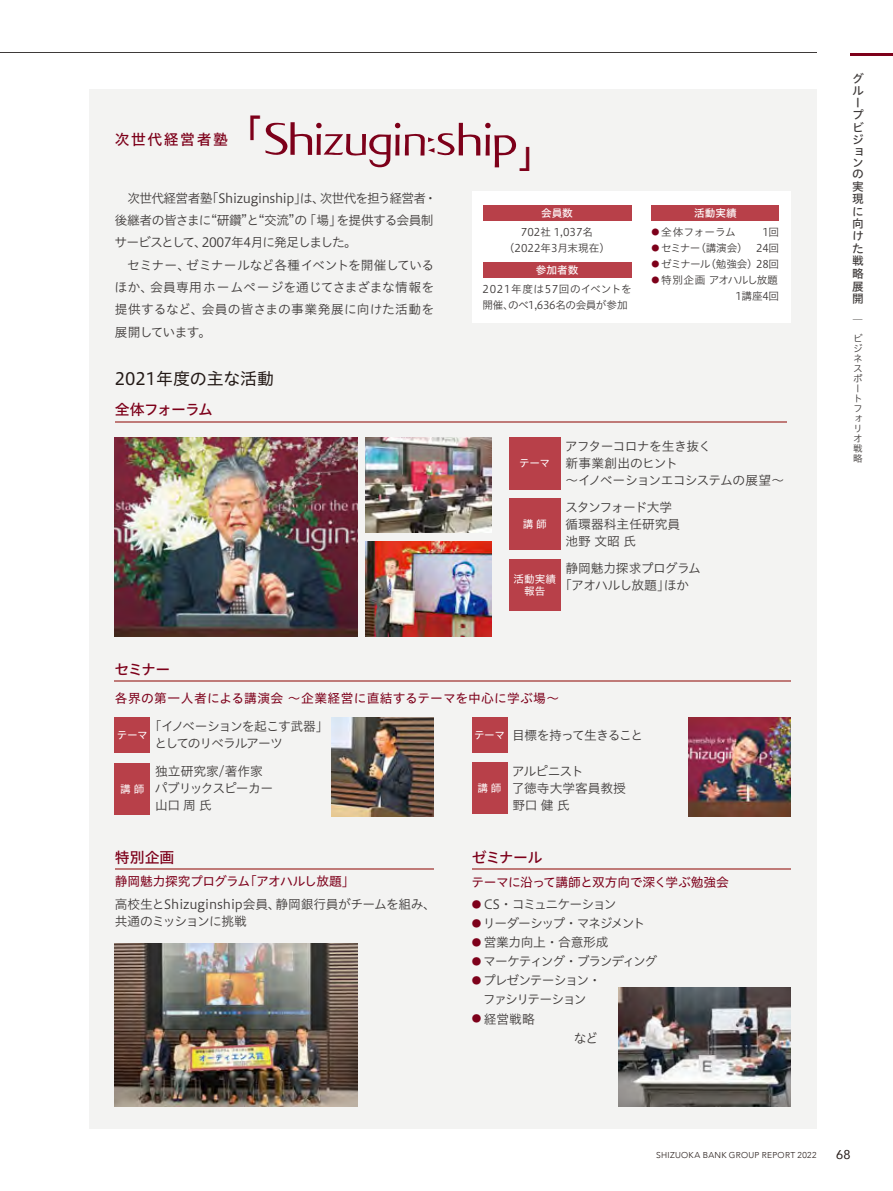
<style>
.page{position:relative;width:893px;height:1191px;background:#fff}
.page>*{position:absolute;margin:0;border:0;box-sizing:border-box;transform-origin:0 0}
.t1{font:16.95px "Hiragino UD Sans Std W4 90 msp RKSJ H";color:#231916}
.t2{font:14.85px "Hiragino UD Sans Std W5 90 msp RKSJ H";letter-spacing:-.04em;color:#7d001a}
.t3{font:14.85px "Hiragino UD Sans Std W5 90 msp RKSJ H";letter-spacing:.1em;color:#7d001a}
.t4{font:14.85px "Hiragino UD Sans Std W5 90 msp RKSJ H";letter-spacing:-.06em;color:#7d001a}
.t5{font:12.75px/22.4px "Hiragino UD Sans Std W3 90 msp RKSJ H";letter-spacing:-.045em;color:#3e3a39}
.t6{font:12.75px/17px "Hiragino UD Sans Std W3 90 msp RKSJ H";letter-spacing:-.015em;color:#3e3a39}
.t7{font:12.75px "Hiragino UD Sans Std W3 90 msp RKSJ H";letter-spacing:-.1em;color:#3e3a39}
.t8{font:12.75px "Hiragino UD Sans Std W4 90 msp RKSJ H";letter-spacing:.02em;color:#7d001a}
.t9{font:12.75px/17px "Hiragino UD Sans Std W3 90 msp RKSJ H";letter-spacing:-.08em;color:#3e3a39}
.t10{font:12.75px/17px "Hiragino UD Sans Std W3 90 msp RKSJ H";color:#3e3a39}
.t11{font:12.75px/19.2px "Hiragino UD Sans Std W3 90 msp RKSJ H";letter-spacing:-.105em;color:#3e3a39}
.t12{font:12.75px "Hiragino UD Sans Std W4 90 msp RKSJ H";letter-spacing:-.04em;color:#7d001a}
.t13{font:12.75px "Hiragino UD Sans Std W4 90 msp RKSJ H";letter-spacing:-.045em;color:#7d001a}
.t14{font:12.75px "Hiragino UD Sans Std W3 90 msp RKSJ H";letter-spacing:-.02em;color:#3e3a39}
.t15{font:12.75px "Avenir";color:#231916}
.t16{font:11.7px/12.3px "Hiragino UD Sans Std W5 90 msp RKSJ H";color:#3e3a39}
.t17{font:10.65px/15.9px "Hiragino UD Sans Std W3 90 msp RKSJ H";color:#3e3a39;text-align:center}
.t18{font:10.65px/15.9px "Hiragino UD Sans Std W3 90 msp RKSJ H";letter-spacing:-.02em;color:#3e3a39;text-align:right}
.t19{font:10.65px/12.8px "Hiragino UD Sans Std W4 90 msp RKSJ H";letter-spacing:-.02em;color:#fff;text-align:center}
.t20{font:10.65px "Hiragino UD Sans Std W3 90 msp RKSJ H";letter-spacing:-.04em;color:#3e3a39}
.t21{font:10.65px "Hiragino UD Sans Std W5 90 msp RKSJ H";color:#fff}
.t22{font:10.65px "Hiragino UD Sans Std W3 90 msp RKSJ H";letter-spacing:.01em;color:#3e3a39}
.t23{font:9.6px/10.1px "Hiragino UD Sans Std W3 90 msp RKSJ H";color:#3e3a39}
.t24{font:9.6px/19.2px "Hiragino UD Sans Std W3 90 msp RKSJ H";color:#3e3a39;scale:1.1 1}
.t25{font:300 8.55px "Avenir";letter-spacing:.035em;color:#231916}
.s1{font-size:7.95px;color:#7d001a}
.s2{font-family:"Hiragino UD Sans Std W4 90 msp RKSJ H";font-size:10.65px;color:#fff}
.s3{font-size:9.6px;color:#7d001a}
</style>
<div class="page">
<div style="left:89px;top:89px;width:727px;height:1040px;background:#f3f3f2"></div>
<hr style="left:0;top:53px;width:816px;height:1px;background:#3e3a39">
<img style="left:689px;top:718px;width:102px;height:98px">
<div style="left:115px;top:718px;width:35px;height:35px;background:#b84049"></div>
<div style="left:115px;top:763px;width:35px;height:51px;background:#b84049"></div>
<div style="left:472px;top:718px;width:35px;height:35px;background:#b84049"></div>
<div style="left:472px;top:762px;width:35px;height:51px;background:#b84049"></div>
<div style="left:509px;top:437px;width:51px;height:52px;background:#b84049"></div>
<div style="left:509px;top:499px;width:51px;height:51px;background:#b84049"></div>
<div style="left:509px;top:559px;width:51px;height:51px;background:#b84049"></div>
<img style="left:332px;top:718px;width:102px;height:98px">
<hr style="left:115px;top:680px;width:676px;height:1px;background:#bf7a78">
<hr style="left:472px;top:868px;width:319px;height:2px;background:#bf7a78">
<img style="left:366px;top:437px;width:125px;height:96px">
<img style="left:366px;top:541px;width:125px;height:96px">
<img style="left:115px;top:437px;width:242px;height:200px">
<hr style="left:115px;top:421px;width:672px;height:1px;background:#bf7a78">
<hr style="left:115px;top:868px;width:319px;height:2px;background:#bf7a78">
<img style="left:115px;top:943px;width:242px;height:164px">
<svg style="left:265px;top:122px;width:251px;height:45px"></svg>
<div style="left:472px;top:191px;width:319px;height:132px;background:#fff"></div>
<div style="left:483px;top:205px;width:148px;height:16px;background:#b84049"></div>
<div style="left:483px;top:262px;width:148px;height:16px;background:#b84049"></div>
<div style="left:652px;top:205px;width:127px;height:16px;background:#b84049"></div>
<img style="left:619px;top:988px;width:172px;height:119px">
<hr style="left:850px;top:53px;width:43px;height:2px;background:#7d001a">
<p class="t3" style="left:115px;top:134px;width:147px">次世代経営者塾 <sup>「</sup></p>
<p class="t5" style="left:114px;top:188px;width:324px;text-indent:13px">次世代経営者塾「Shizuginship」は、次世代を担う経営者・後継者の皆さまに“研鑽”と“交流”の「場」を提供する会員制サービスとして、2007年4月に発足しました。</p>
<p class="t5" style="left:115px;top:255px;width:321px;text-align:justify;text-indent:13px">セミナー、ゼミナールなど各種イベントを開催しているほか、会員専用ホームページを通じてさまざまな情報を提供するなど、会員の皆さまの事業発展に向けた活動を展開しています。</p>
<h1 class="t1" style="left:115px;top:372px;width:161px">2021年度の主な活動</h1>
<p class="t4" style="left:115px;top:404px;width:100px">全体フォーラム</p>
<p class="t2" style="left:114px;top:663px;width:57px">セミナー</p>
<p class="t21" style="left:541px;top:209px;width:33px">会員数</p>
<p class="t17" style="left:509px;top:226px;width:97px">702社 1,037名(2022年3月末現在)</p>
<p class="t21" style="left:536px;top:266px;width:44px">参加者数</p>
<p class="t17" style="left:483px;top:282px;width:151px;text-align:left">2021年度は57回のイベントを開催、のべ1,636名の会員が参加</p>
<p class="t21" style="left:694px;top:209px;width:44px">活動実績</p>
<p class="t22" style="left:652px;top:228px;width:86px"><span class="s1">●</span> 全体フォーラム</p>
<p class="t18" style="left:762px;top:226px;width:18px">1回</p>
<p class="t18" style="left:652px;top:242px;width:129px"><span class="s1">●</span> セミナー（講演会） 24回</p>
<p class="t20" style="left:652px;top:260px;width:129px"><span class="s1">●</span> ゼミナール（勉強会）28回</p>
<p class="t18" style="left:652px;top:273px;width:129px"><span class="s1">●</span> 特別企画 アオハルし放題<br>1講座4回</p>
<p class="t19" style="left:519px;top:458px;width:33px">テーマ</p>
<p class="t19" style="left:523px;top:519px;width:26px">講 師</p>
<p class="t19" style="left:513px;top:573px;width:44px">活動実績報告</p>
<p class="t5" style="left:565px;top:439px;width:221px;line-height:17px">アフターコロナを生き抜く<br>新事業創出のヒント<br>～イノベーションエコシステムの展望～</p>
<p class="t10" style="left:565px;top:500px;width:117px">スタンフォード大学循環器科主任研究員池野 文昭 氏</p>
<p class="t5" style="left:559px;top:561px;width:143px;line-height:17px;text-indent:6px">静岡魅力探求プログラム「アオハルし放題」ほか</p>
<p class="t8" style="left:115px;top:694px;width:446px">各界の第一人者による講演会 ～企業経営に直結するテーマを中心に学ぶ場～</p>
<p class="t19" style="left:117px;top:730px;width:33px">テーマ</p>
<p class="t19" style="left:120px;top:783px;width:26px">講 師</p>
<p class="t9" style="left:154px;top:719px;width:176px;text-indent:-6px">「イノベーションを起こす武器」としてのリベラルアーツ</p>
<p class="t5" style="left:155px;top:765px;width:120px;line-height:17px">独立研究家/著作家パブリックスピーカー山口 周 氏</p>
<p class="t2" style="left:115px;top:851px;width:61px">特別企画</p>
<p class="t13" style="left:115px;top:876px;width:241px">静岡魅力探究プログラム「アオハルし放題」</p>
<p class="t6" style="left:115px;top:897px;width:323px">高校生とShizuginship会員、静岡銀行員がチームを組み、共通のミッションに挑戦</p>
<p class="t5" style="left:474px;top:726px;width:171px"><span class="s2">テーマ</span> 目標を持って生きること</p>
<p class="t6" style="left:512px;top:764px;width:116px">アルピニスト<br>了徳寺大学客員教授野口 健 氏</p>
<p class="t19" style="left:477px;top:783px;width:26px">講 師</p>
<p class="t2" style="left:472px;top:851px;width:72px">ゼミナール</p>
<p class="t12" style="left:472px;top:877px;width:259px">テーマに沿って講師と双方向で深く学ぶ勉強会</p>
<p class="t7" style="left:472px;top:899px;width:146px"><span class="s3">●</span> CS・コミュニケーション</p>
<p class="t7" style="left:472px;top:918px;width:175px"><span class="s3">●</span> リーダーシップ・マネジメント</p>
<p class="t14" style="left:472px;top:937px;width:138px"><span class="s3">●</span> 営業力向上・合意形成</p>
<p class="t7" style="left:472px;top:956px;width:187px"><span class="s3">●</span> マーケティング・ブランディング</p>
<p class="t11" style="left:472px;top:972px;width:131px"><span class="s3">●</span> プレゼンテーション・　ファシリテーション</p>
<p class="t5" style="left:472px;top:1009px;width:64px"><span class="s3">●</span> 経営戦略</p>
<p class="t16" style="left:852px;top:74px;width:13px">グループビジョンの実現に向けた戦略展開</p>
<p class="t24" style="left:853px;top:311px;width:11px">｜ビ</p>
<p class="t23" style="left:853px;top:345px;width:11px">ジネスポートフォリオ戦略</p>
<p class="t25" style="left:656px;top:1149px;width:162px">SHIZUOKA BANK GROUP REPORT 2022</p>
<p class="t15" style="left:836px;top:1146px;width:16px">68</p>
</div>
